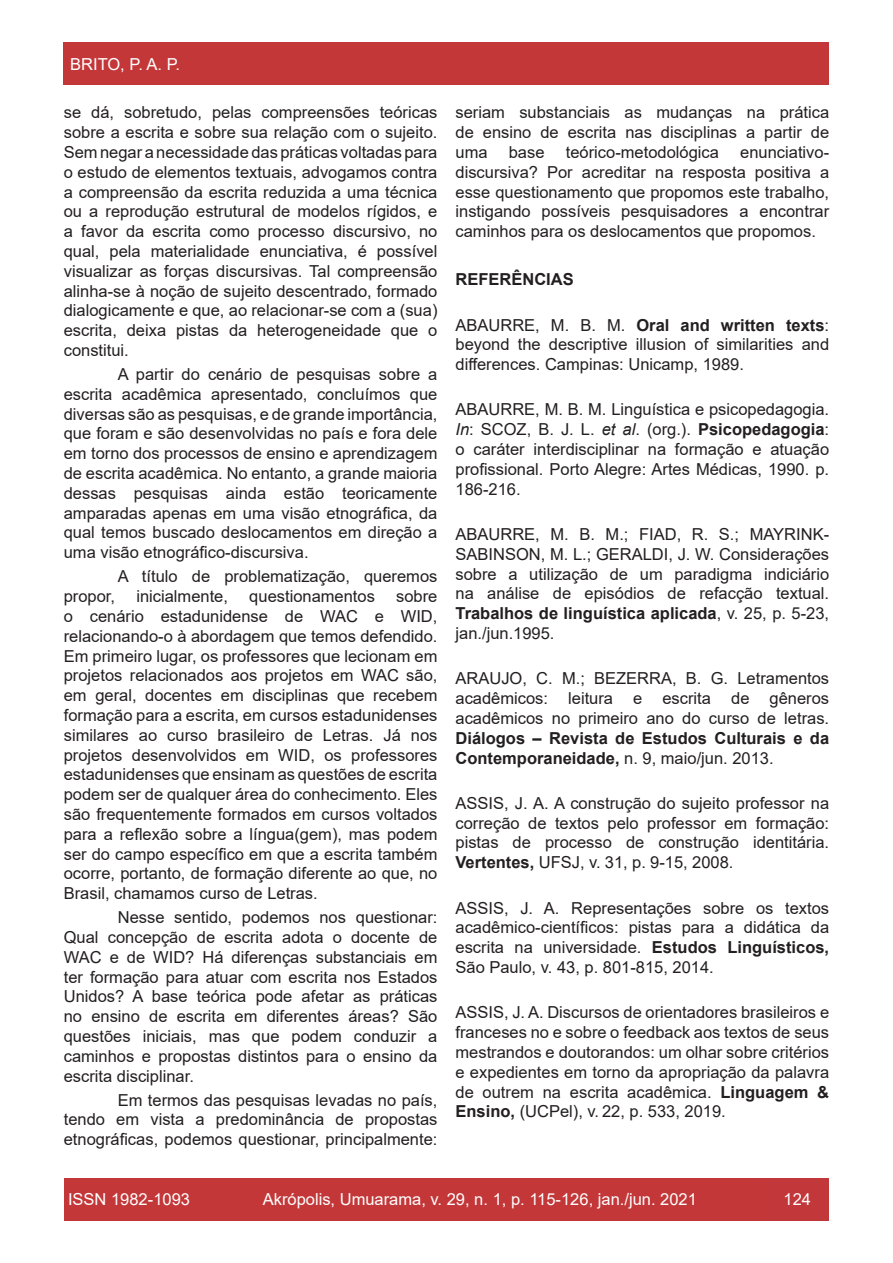
<style>
.page{position:relative;width:893px;height:1263px;background:#fff}
.page>*{position:absolute;margin:0;border:0;box-sizing:border-box;transform-origin:0 0}
.t1{font:16.5px/19.8px "Arial";color:#231f20;text-align:justify}
.t2{font:16.5px "Arial";color:#fff}
.t3{font:700 16.5px "Arial";color:#231f20}
.s1{font-weight:700}
.s2{font-style:italic}
</style>
<div class="page">
<div style="left:64px;top:43px;width:765px;height:42px;background:#c33739"></div>
<div style="left:194px;top:1178px;width:571px;height:42px;background:#c33739"></div>
<div style="left:765px;top:1178px;width:64px;height:42px;background:#c23739"></div>
<div style="left:64px;top:1178px;width:130px;height:42px;background:#c33739"></div>
<p class="t2" style="left:70px;top:53px;width:112px">BRITO, P. A. P.</p>
<p class="t1" style="left:64px;top:103px;width:375px">se dá, sobretudo, pelas compreensões teóricas sobre a escrita e sobre sua relação com o sujeito.<br>Sem negar a necessidade das práticas voltadas para o estudo de elementos textuais, advogamos contra a compreensão da escrita reduzida a uma técnica ou a reprodução estrutural de modelos rígidos, e a favor da escrita como processo discursivo, no qual, pela materialidade enunciativa, é possível visualizar as forças discursivas. Tal compreensão alinha-se à noção de sujeito descentrado, formado dialogicamente e que, ao relacionar-se com a (sua) escrita, deixa pistas da heterogeneidade que o constitui.</p>
<p class="t1" style="left:64px;top:364px;width:375px;text-indent:54px">A partir do cenário de pesquisas sobre a escrita acadêmica apresentado, concluímos que diversas são as pesquisas, e de grande importância, que foram e são desenvolvidas no país e fora dele em torno dos processos de ensino e aprendizagem de escrita acadêmica. No entanto, a grande maioria dessas pesquisas ainda estão teoricamente amparadas apenas em uma visão etnográfica, da qual temos buscado deslocamentos em direção a uma visão etnográfico-discursiva.</p>
<p class="t1" style="left:118px;top:566px;width:321px">A título de problematização, queremos</p>
<p class="t1" style="left:64px;top:586px;width:53px">propor,</p>
<p class="t1" style="left:136px;top:586px;width:93px">inicialmente,</p>
<p class="t1" style="left:249px;top:586px;width:127px">questionamentos</p>
<p class="t1" style="left:64px;top:586px;width:375px;text-indent:332px">sobre o cenário estadunidense de WAC e WID, relacionando-o à abordagem que temos defendido.<br>Em primeiro lugar, os professores que lecionam em projetos relacionados aos projetos em WAC são, em geral, docentes em disciplinas que recebem formação para a escrita, em cursos estadunidenses similares ao curso brasileiro de Letras. Já nos projetos desenvolvidos em WID, os professores estadunidenses que ensinam as questões de escrita podem ser de qualquer área do conhecimento. Eles são frequentemente formados em cursos voltados para a reflexão sobre a língua(gem), mas podem ser do campo específico em que a escrita também ocorre, portanto, de formação diferente ao que, no Brasil, chamamos curso de Letras.</p>
<p class="t1" style="left:64px;top:907px;width:375px;text-indent:54px">Nesse sentido, podemos nos questionar:<br>Qual concepção de escrita adota o docente de WAC e de WID? Há diferenças substanciais em ter formação para atuar com escrita nos Estados Unidos? A base teórica pode afetar as práticas no ensino de escrita em diferentes áreas? São questões iniciais, mas que podem conduzir a caminhos e propostas distintos para o ensino da escrita disciplinar.</p>
<p class="t1" style="left:64px;top:1090px;width:375px;text-indent:54px">Em termos das pesquisas levadas no país, tendo em vista a predominância de propostas etnográficas, podemos questionar, principalmente:</p>
<p class="t1" style="left:455px;top:103px;width:375px">seriam substanciais as mudanças na prática de ensino de escrita nas disciplinas a partir de uma</p>
<p class="t1" style="left:509px;top:142px;width:37px">base</p>
<p class="t1" style="left:566px;top:142px;width:155px">teórico-metodológica</p>
<p class="t1" style="left:455px;top:142px;width:375px;text-indent:285px">enunciativo&shy;discursiva? Por acreditar na resposta positiva a esse questionamento que propomos este trabalho, instigando possíveis pesquisadores a encontrar caminhos para os deslocamentos que propomos.</p>
<p class="t3" style="left:455px;top:268px;width:120px">REFERÊNCIAS</p>
<p class="t1" style="left:455px;top:315px;width:375px">ABAURRE, M. B. M. <span class="s1">Oral and written texts</span>: beyond the descriptive illusion of similarities and differences. Campinas: Unicamp, 1989.</p>
<p class="t1" style="left:455px;top:400px;width:375px">ABAURRE, M. B. M. Linguística e psicopedagogia.<br><span class="s2">In</span>: SCOZ, B. J. L. <span class="s2">et al</span>. (org.). <span class="s1">Psicopedagogia</span>: o caráter interdisciplinar na formação e atuação profissional. Porto Alegre: Artes Médicas, 1990. p.<br>186-216.</p>
<p class="t1" style="left:455px;top:524px;width:375px">ABAURRE, M. B. M.; FIAD, R. S.; MAYRINK-SABINSON, M. L.; GERALDI, J. W. Considerações sobre a utilização de um paradigma indiciário na análise de episódios de refacção textual.<br><span class="s1">Trabalhos de linguística aplicada</span>, v. 25, p. 5-23, jan./jun.1995.</p>
<p class="t1" style="left:455px;top:668px;width:375px">ARAUJO, C. M.; BEZERRA, B. G. Letramentos acadêmicos: leitura e escrita de gêneros acadêmicos no primeiro ano do curso de letras.<br><span class="s1">Diálogos – Revista de Estudos Culturais e da Contemporaneidade,</span> n. 9, maio/jun. 2013.</p>
<p class="t1" style="left:455px;top:793px;width:375px">ASSIS, J. A. A construção do sujeito professor na correção de textos pelo professor em formação: pistas de processo de construção identitária.<br><span class="s1">Vertentes,</span> UFSJ, v. 31, p. 9-15, 2008.</p>
<p class="t1" style="left:455px;top:898px;width:375px">ASSIS, J. A. Representações sobre os textos acadêmico-científicos: pistas para a didática da escrita na universidade. <span class="s1">Estudos Linguísticos, </span>São Paulo, v. 43, p. 801-815, 2014.</p>
<p class="t1" style="left:455px;top:1002px;width:375px">ASSIS, J. A. Discursos de orientadores brasileiros e franceses no e sobre o feedback aos textos de seus mestrandos e doutorandos: um olhar sobre critérios e expedientes em torno da apropriação da palavra de outrem na escrita acadêmica. <span class="s1">Linguagem &amp; Ensino,</span> (UCPel), v. 22, p. 533, 2019.</p>
<p class="t2" style="left:68px;top:1188px;width:123px">ISSN 1982-1093</p>
<p class="t2" style="left:263px;top:1188px;width:436px">Akrópolis, Umuarama, v. 29, n. 1, p. 115-126, jan./jun. 2021</p>
<p class="t2" style="left:783px;top:1188px;width:29px">124</p>
</div>
